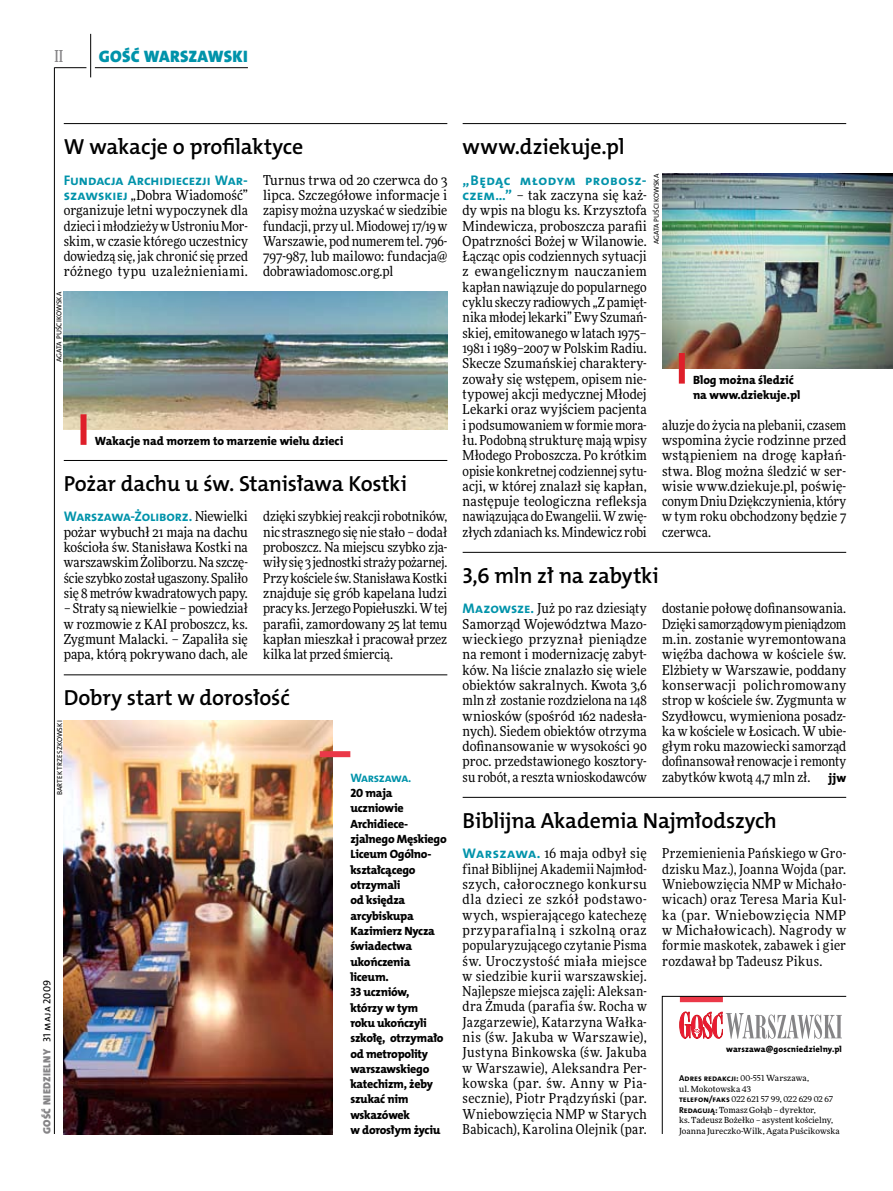
<style>
.page{position:relative;width:893px;height:1191px;background:#fff}
.page>*{position:absolute;margin:0;border:0;box-sizing:border-box;transform-origin:0 0}
.t1{font:21.9px "The Mix HP6 Se Bld";letter-spacing:-.01em;color:#000}
.t2{font:16.65px "The Mix HP9 Blk";letter-spacing:.02em;color:#0093aa}
.t3{font:500 16.5px "Freeday Narrow";color:#858486;scale:.9 1}
.t4{font:13.95px "The Mix HP7 Bld";letter-spacing:-.005em;color:#0093aa}
.t5{font:13.95px "The Mix HP7 Bld";letter-spacing:.035em;color:#0093aa}
.t6{font:13.65px/15.3px "Freeday Narrow News";color:#000;text-align:justify}
.t7{font:12.3px "The Mix HP7 Bld";letter-spacing:-.035em;color:#0093aa}
.t8{font:12.3px "The Mix HP8 Ex Bld";color:#000}
.t9{font:12px/15.3px "The Mix HP8 Ex Bld";letter-spacing:-.02em;color:#000}
.t10{font:10.5px "The Mix HP9 Blk";letter-spacing:.025em;color:#858486}
.t11{font:8.55px "The Mix HP8 Ex Bld";letter-spacing:.015em;color:#000}
.t12{font:8.4px/10.5px "Freeday News";letter-spacing:.005em;color:#000}
.t13{font:7.2px "The Mix HP5 Plain";letter-spacing:.015em;color:#000}
.s1{font-family:"The Mix HP7 Bld";font-size:13.95px;color:#0093aa}
.s2{font-family:"Freeday Narrow News";font-size:13.65px;color:#000}
.s3{font-family:"The Mix HP5 Plain";color:#000}
.s4{font-family:"The Mix HP7 Bld";font-size:8.55px}
</style>
<div class="page">
<hr style="left:54px;top:67px;width:1px;height:1067px;background:#000">
<hr style="left:90px;top:34px;width:1px;height:43px;background:#000">
<hr style="left:54px;top:67px;width:32px;height:1px;background:#000">
<hr style="left:95px;top:67px;width:153px;height:1px;background:#000">
<svg style="left:662px;top:996px;width:185px;height:138px"></svg>
<hr style="left:64px;top:123px;width:383px;height:1px;background:#000">
<hr style="left:463px;top:123px;width:383px;height:1px;background:#000">
<img style="left:662px;top:174px;width:231px;height:195px">
<img style="left:64px;top:292px;width:383px;height:137px">
<img style="left:64px;top:720px;width:269px;height:414px">
<div style="left:81px;top:414px;width:6px;height:31px;background:#df1f2a"></div>
<div style="left:679px;top:353px;width:6px;height:30px;background:#df1f2a"></div>
<hr style="left:463px;top:797px;width:383px;height:1px;background:#000">
<hr style="left:463px;top:552px;width:383px;height:1px;background:#000">
<hr style="left:64px;top:460px;width:383px;height:1px;background:#000">
<hr style="left:64px;top:674px;width:383px;height:1px;background:#000">
<div style="left:320px;top:751px;width:30px;height:6px;background:#eb3848"></div>
<p class="t3" style="left:54px;top:46px;width:11px">II</p>
<p class="t2" style="left:99px;top:46px;width:150px">GOŚĆ WARSZAWSKI</p>
<h1 class="t1" style="left:64px;top:132px;width:241px">W wakacje o profilaktyce</h1>
<h1 class="t1" style="left:463px;top:132px;width:164px">www.dziekuje.pl</h1>
<p class="t5" style="left:463px;top:171px;width:186px">„Będąc młodym probosz-</p>
<p class="t6" style="left:463px;top:187px;width:186px"><span class="s1">czem...”</span> – tak zaczyna się każ&shy;dy wpis na blogu ks. Krzysztofa Mindewicza, proboszcza parafii Opatrzności Bożej w Wilanowie.<br>Łącząc opis codziennych sytuacji z ewangelicznym nauczaniem kapłan nawiązuje do popularnego cyklu skeczy radiowych „Z pamięt&shy;nika młodej lekarki” Ewy Szumań&shy;skiej, emitowanego w latach 1975– 1981 i 1989–2007 w Polskim Radiu.<br>Skecze Szumańskiej charaktery&shy;zowały się wstępem, opisem nie&shy;typowej akcji medycznej Młodej Lekarki oraz wyjściem pacjenta i podsumowaniem w formie mora&shy;łu. Podobną strukturę mają wpisy Młodego Proboszcza. Po krótkim opisie konkretnej codziennej sytu&shy;acji, w której znalazł się kapłan, następuje teologiczna refleksja nawiązująca do Ewangelii. Wzwię&shy;złych zdaniach ks. Mindewicz robi</p>
<p class="t13" style="left:652px;top:244px;width:72px;rotate:-90deg">Agata Puścikowska</p>
<p class="t6" style="left:263px;top:172px;width:186px">Turnus trwa od 20 czerwca do 3 lipca. Szczegółowe informacje i zapisy można uzyskać w siedzibie fundacji, przy ul. Miodowej 17/19 w Warszawie, pod numerem tel. 796- 797-987, lub mailowo: fundacja@ dobrawiadomosc.org.pl</p>
<p class="t4" style="left:64px;top:171px;width:186px">Fundacja Archidiecezji War-</p>
<p class="t6" style="left:64px;top:187px;width:186px"><span class="s1">szawskiej</span> „Dobra Wiadomość” organizuje letni wypoczynek dla dzieci i młodzieży w Ustroniu Mor&shy;skim, w czasie którego uczestnicy dowiedzą się, jak chronić się przed różnego typu uzależnieniami.</p>
<p class="t13" style="left:54px;top:362px;width:72px;rotate:-90deg">Agata Puścikowska</p>
<p class="t9" style="left:693px;top:372px;width:109px">Blog można śledzić na www.dziekuje.pl</p>
<p class="t6" style="left:662px;top:417px;width:186px">aluzje do życia na plebanii, czasem wspomina życie rodzinne przed wstąpieniem na drogę kapłań&shy;stwa. Blog można śledzić w ser&shy;wisie www.dziekuje.pl, poświę&shy;conym Dniu Dziękczynienia, który w tym roku obchodzony będzie 7 czerwca.</p>
<p class="t9" style="left:95px;top:433px;width:250px">Wakacje nad morzem to marzenie wielu dzieci</p>
<h1 class="t1" style="left:64px;top:469px;width:345px">Pożar dachu u św. Stanisława Kostki</h1>
<p class="t4" style="left:64px;top:508px;width:186px">Warszawa-Żoliborz. <span class="s2">Niewielki</span></p>
<p class="t6" style="left:64px;top:524px;width:186px">pożar wybuchł 21 maja na dachu kościoła św. Stanisława Kostki na warszawskim Żoliborzu. Na szczę&shy;ście szybko został ugaszony. Spaliło się 8 metrów kwadratowych papy.</p>
<p class="t6" style="left:64px;top:600px;width:186px">– Straty są niewielkie – powiedział w rozmowie z KAI proboszcz, ks.<br>Zygmunt Malacki. – Zapaliła się papa, którą pokrywano dach, ale</p>
<p class="t6" style="left:263px;top:509px;width:186px">dzięki szybkiej reakcji robotników, nic strasznego się nie stało – dodał proboszcz. Na miejscu szybko zja&shy;wiły się 3 jednostki straży pożarnej.<br>Przy kościele św. Stanisława Kostki znajduje się grób kapelana ludzi pracy ks. Jerzego Popiełuszki. W tej parafii, zamordowany 25 lat temu kapłan mieszkał i pracował przez kilka lat przed śmiercią.</p>
<h1 class="t1" style="left:463px;top:561px;width:198px">3,6 mln zł na zabytki</h1>
<p class="t6" style="left:463px;top:600px;width:186px"><span class="s1">Mazowsze.</span> Już po raz dziesiąty Samorząd Województwa Mazo&shy;wieckiego przyznał pieniądze na remont i modernizację zabyt&shy;ków. Na liście znalazło się wiele obiektów sakralnych. Kwota 3,6 mln zł zostanie rozdzielona na 148 wniosków (spośród 162 nadesła&shy;nych). Siedem obiektów otrzyma dofinansowanie w wysokości 90 proc. przedstawionego kosztory&shy;su robót, a reszta wnioskodawców</p>
<p class="t6" style="left:662px;top:600px;width:186px">dostanie połowę dofinansowania.<br>Dzięki samorządowym pieniądzom m.in. zostanie wyremontowana więźba dachowa w kościele św.<br>Elżbiety w Warszawie, poddany konserwacji polichromowany strop w kościele św. Zygmunta w Szydłowcu, wymieniona posadz&shy;ka w kościele w Łosicach. W ubie&shy;głym roku mazowiecki samorząd dofinansował renowacje i remonty zabytków kwotą 4,7 mln zł.</p>
<h1 class="t1" style="left:64px;top:684px;width:228px">Dobry start w dorosłość</h1>
<p class="t13" style="left:55px;top:795px;width:76px;rotate:-90deg">Bartek Trzeszkowski</p>
<p class="t8" style="left:828px;top:769px;width:19px">jjw</p>
<p class="t7" style="left:350px;top:769px;width:62px">Warszawa.</p>
<p class="t9" style="left:350px;top:785px;width:98px">20 maja uczniowie<br>Archidiece&shy;zjalnego Męskiego<br>Liceum Ogólno&shy;kształcącego otrzymali<br>od księdza arcybiskupa<br>Kazimierz Nycza świadectwa ukończenia liceum.<br>33 uczniów,<br>którzy w tym<br>roku ukończyli szkołę, otrzymało od metropolity warszawskiego katechizm, żeby szukać nim wskazówek<br>w dorosłym życiu</p>
<h1 class="t1" style="left:463px;top:806px;width:316px">Biblijna Akademia Najmłodszych</h1>
<p class="t6" style="left:463px;top:845px;width:186px"><span class="s1">Warszawa.</span> 16 maja odbył się finał Biblijnej Akademii Najmłod&shy;szych, całorocznego konkursu dla dzieci ze szkół podstawo&shy;wych, wspierającego katechezę przyparafialną i szkolną oraz popularyzującego czytanie Pisma św. Uroczystość miała miejsce w siedzibie kurii warszawskiej.<br>Najlepsze miejsca zajęli: Aleksan&shy;dra Żmuda (parafia św. Rocha w Jazgarzewie), Katarzyna Wałka&shy;nis (św. Jakuba w Warszawie), Justyna Binkowska (św. Jakuba w Warszawie), Aleksandra Per&shy;kowska (par. św. Anny w Pia&shy;secznie), Piotr Prądzyński (par.<br>Wniebowzięcia NMP w Starych Babicach), Karolina Olejnik (par.</p>
<p class="t6" style="left:662px;top:845px;width:186px">Przemienienia Pańskiego w Gro&shy;dzisku Maz.), Joanna Wojda (par.<br>Wniebowzięcia NMP w Michało&shy;wicach) oraz Teresa Maria Kul&shy;ka (par. Wniebowzięcia NMP w Michałowicach). Nagrody w formie maskotek, zabawek i gier rozdawał bp Tadeusz Pikus.</p>
<p class="t10" style="left:40px;top:1134px;width:156px;rotate:-90deg">GOŚĆ NIEDZIELNY <span class="s3">31 maja 2009</span></p>
<p class="t11" style="left:726px;top:1044px;width:117px">warszawa@goscniedzielny.pl</p>
<p class="t12" style="left:679px;top:1073px;width:162px"><span class="s4">Adres redakcji:</span> 00-551 Warszawa,<br>ul. Mokotowska 43<br><span class="s4">telefon/faks</span> 022 621 57 99, 022 629 02 67<br><span class="s4">Redagują:</span> Tomasz Gołąb – dyrektor,<br>ks. Tadeusz Bożełko – asystent kościelny, Joanna Jureczko-Wilk, Agata Puścikowska</p>
</div>
